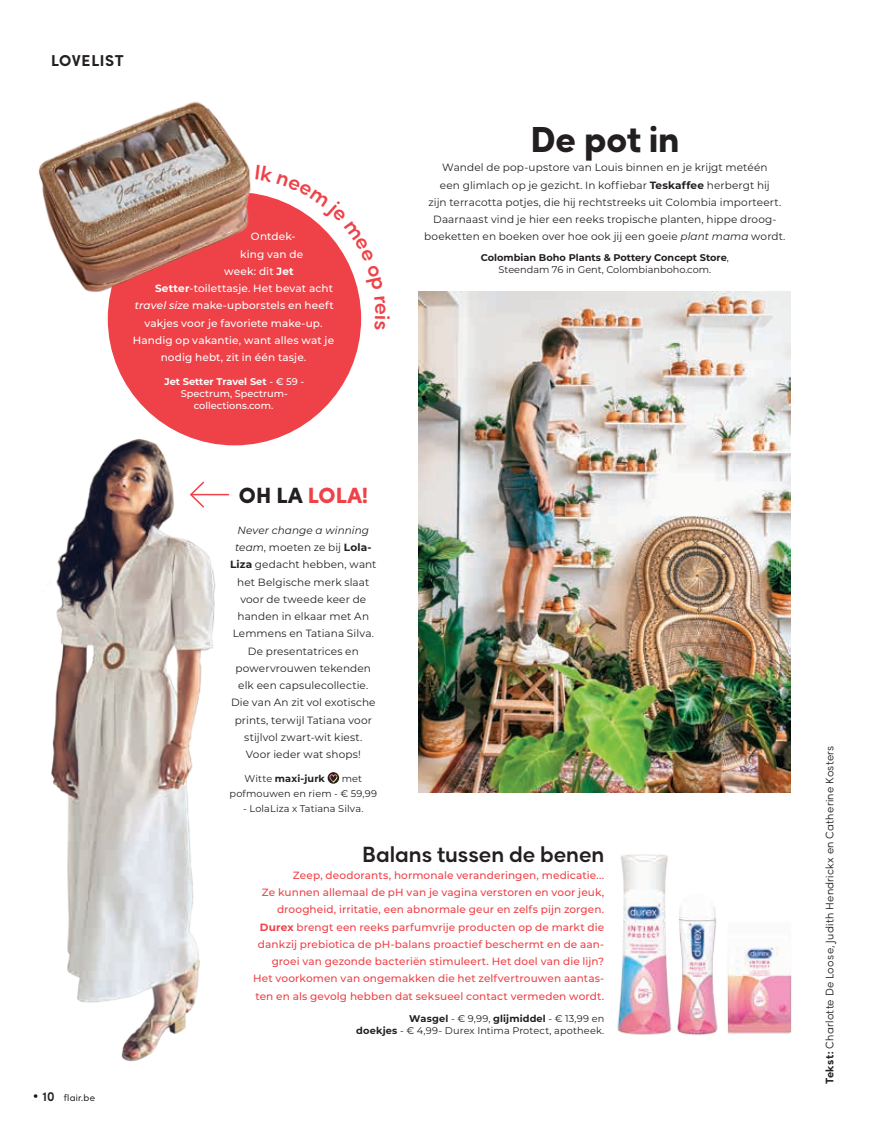
<style>
.page{position:relative;width:876px;height:1127px;background:#fff}
.page>*{position:absolute;margin:0;border:0;box-sizing:border-box;transform-origin:0 0}
.t1{font:900 34.5px "Rozanova GEO";color:#231f20}
.t2{font:700 21px "Rozanova GEO";color:#231f20}
.t3{font:900 21px "Rozanova GEO";color:#ee4248}
.t4{font:800 15px "Rozanova GEO";letter-spacing:.04em;color:#231f20}
.t5{font:10.5px/17.2px "Montserrat";letter-spacing:.01em;color:#231f20;text-align:center}
.t6{font:500 10.5px/17.2px "Montserrat";letter-spacing:.01em;color:#ee4248;text-align:right}
.t7{font:500 10.5px "Montserrat";letter-spacing:.01em;color:#fff}
.t8{font:300 10.5px "Rozanova GEO";letter-spacing:.03em;color:#231f20}
.t9{font:9.75px/15px "Montserrat";letter-spacing:.01em;color:#231f20}
.t10{font:700 9.75px/12px "Montserrat";color:#231f20;text-align:center}
.t11{font:500 9.75px/12px "Montserrat";color:#fff;text-align:center}
.t12{font:9px "Rozanova GEO";letter-spacing:.03em;color:#231f20}
.s1{font-weight:700}
.s2{font-style:italic}
.s3{font-weight:400}
.s4{font-weight:700;font-size:12px}
.s5{color:#231f20}
.s6{font-weight:800}
</style>
<div class="page">
<div style="left:108px;top:192px;width:253px;height:253px;background:#ee4248;border-radius:50%"></div>
<img style="left:419px;top:292px;width:372px;height:500px">
<img style="left:38px;top:101px;width:217px;height:205px">
<svg style="left:328px;top:772px;width:11px;height:12px"></svg>
<svg style="left:329px;top:774px;width:9px;height:8px"></svg>
<img style="left:677px;top:907px;width:41px;height:128px">
<img style="left:727px;top:947px;width:65px;height:87px">
<img style="left:617px;top:854px;width:55px;height:181px">
<img style="left:51px;top:428px;width:170px;height:634px">
<hr style="left:191px;top:494px;width:38px;height:1px;background:#ee4248">
<svg style="left:189px;top:480px;width:16px;height:29px"></svg>
<svg style="left:34px;top:1094px;width:3px;height:4px"></svg>
<svg style="left:255px;top:193px;width:107px;height:137px"></svg>
<h3 class="t4" style="left:51px;top:52px;width:74px">LOVELIST</h3>
<p class="t7" style="left:251px;top:229px;width:46px">Ontdek-</p>
<p class="t7" style="left:240px;top:247px;width:65px">king van de</p>
<p class="t7" style="left:224px;top:264px;width:71px">week: dit <span class="s1">Jet</span></p>
<p class="t7" style="left:155px;top:281px;width:180px"><span class="s1">Setter</span>-toilettasje. Het bevat acht</p>
<p class="t7" style="left:135px;top:298px;width:200px"><span class="s2">travel size</span> make-upborstels en heeft</p>
<p class="t7" style="left:144px;top:316px;width:180px">vakjes voor je favoriete make-up.</p>
<p class="t7" style="left:133px;top:333px;width:203px">Handig op vakantie, want alles wat je</p>
<p class="t7" style="left:161px;top:350px;width:147px">nodig hebt, zit in één tasje.</p>
<p class="t11" style="left:164px;top:375px;width:141px"><span class="s1">Jet Setter Travel Set</span> - € 59 -<br>Spectrum, Spectrum&shy;collections.com.</p>
<h1 class="t1" style="left:530px;top:120px;width:151px">De pot in</h1>
<p class="t5" style="left:424px;top:159px;width:363px">Wandel de pop-upstore van Louis binnen en je krijgt metéén<br>een glimlach op je gezicht. In koffiebar <span class="s1">Teskaffee</span> herbergt hij<br>zijn terracotta potjes, die hij rechtstreeks uit Colombia importeert.<br>Daarnaast vind je hier een reeks tropische planten, hippe droog&shy;boeketten en boeken over hoe ook jij een goeie <span class="s2">plant mama</span> wordt.</p>
<p class="t10" style="left:481px;top:251px;width:250px">Colombian Boho Plants &amp; Pottery Concept Store<span class="s3">,<br>Steendam 76 in Gent, Colombianboho.com.</span></p>
<p class="t12" style="left:43px;top:1092px;width:54px"><span class="s4">10</span> flair.be</p>
<h2 class="t3" style="left:239px;top:483px;width:130px"><span class="s5">OH LA</span> LOLA!</h2>
<p class="t5" style="left:230px;top:521px;width:148px"><span class="s2">Never change a winning team</span>, moeten ze bij <span class="s1">Lola-<br>Liza</span> gedacht hebben, want het Belgische merk slaat voor de tweede keer de handen in elkaar met An<br>Lemmens en Tatiana Silva.<br>De presentatrices en powervrouwen tekenden elk een capsulecollectie.<br>Die van An zit vol exotische prints, terwijl Tatiana voor stijlvol zwart-wit kiest.<br>Voor ieder wat shops!</p>
<p class="t10" style="left:245px;top:771px;width:82px"><span class="s3">Witte</span> maxi-jurk</p>
<p class="t9" style="left:230px;top:770px;width:149px;text-indent:112px">met pofmouwen en riem - € 59,99</p>
<p class="t9" style="left:243px;top:800px;width:122px">- LolaLiza x Tatiana Silva.</p>
<h2 class="t2" style="left:362px;top:840px;width:243px">Balans tussen de benen</h2>
<p class="t6" style="left:253px;top:866px;width:353px">Zeep, deodorants, hormonale veranderingen, medicatie...<br>Ze kunnen allemaal de pH van je vagina verstoren en voor jeuk, droogheid, irritatie, een abnormale geur en zelfs pijn zorgen.<br><span class="s1">Durex</span> brengt een reeks parfumvrije producten op de markt die dankzij prebiotica de pH-balans proactief beschermt en de aan&shy;groei van gezonde bacteriën stimuleert. Het doel van die lijn?<br>Het voorkomen van ongemakken die het zelfvertrouwen aantas&shy;ten en als gevolg hebben dat seksueel contact vermeden wordt.</p>
<p class="t9" style="left:356px;top:1012px;width:249px;line-height:12px;text-align:right"><span class="s1">Wasgel</span> - € 9,99, <span class="s1">glijmiddel</span> - € 13,99 en<br><span class="s1">doekjes</span> - € 4,99- Durex Intima Protect, apotheek.</p>
<p class="t8" style="left:823px;top:1084px;width:340px;rotate:-90deg"><span class="s6">Tekst:</span> Charlotte De Loose, Judith Hendrickx en Catherine Kosters</p>
</div>
